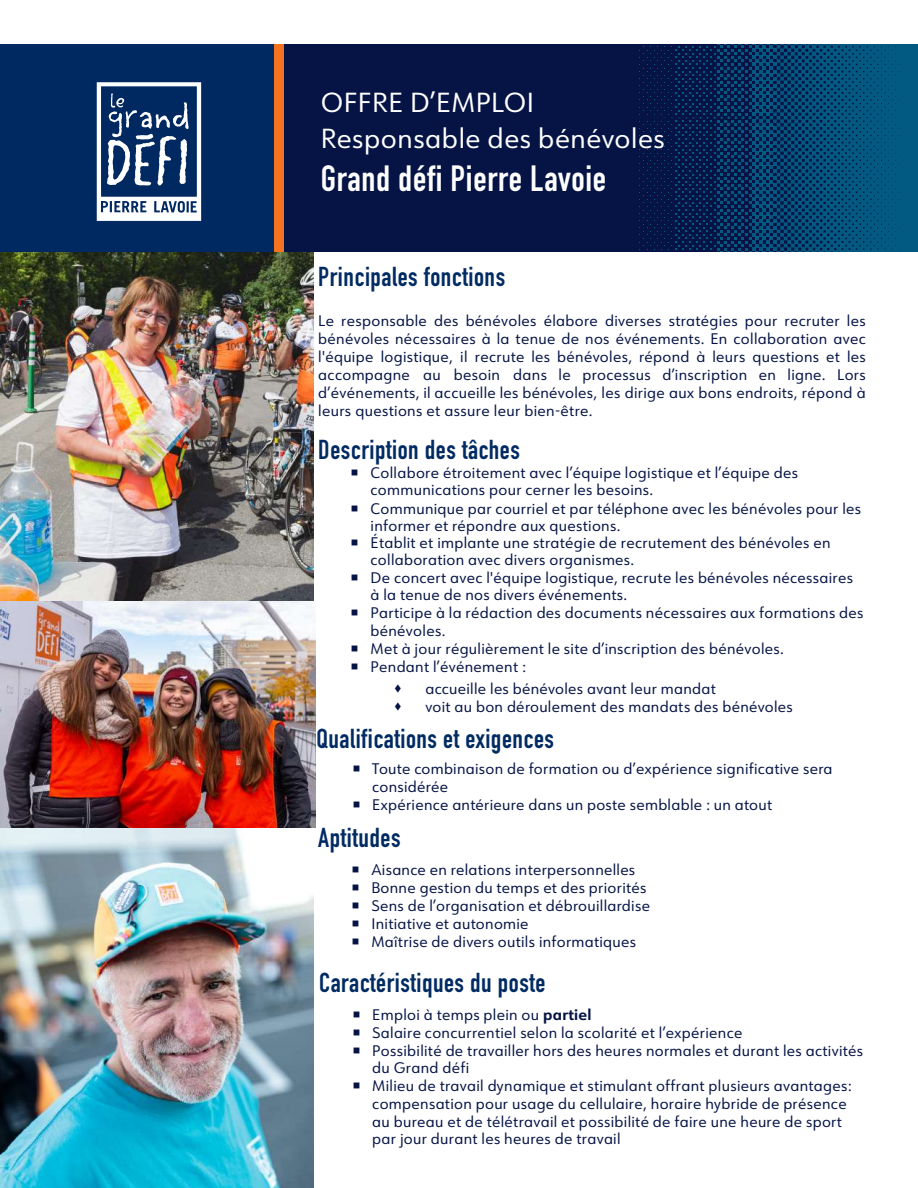
<style>
.page{position:relative;width:918px;height:1188px;background:#fff}
.page>*{position:absolute;margin:0;border:0;box-sizing:border-box;transform-origin:0 0}
.t1{font:700 36px "DIN Condensed";letter-spacing:.02em;color:#fff}
.t2{font:700 27px "DIN Condensed";letter-spacing:.02em;color:#002b62}
.t3{font:700 27px "DIN Condensed";letter-spacing:.02em;color:#002b62}
.t4{font:27px/36px "URW Form";letter-spacing:.02em;color:#fff}
.t5{font:15px/18px "URW Form";letter-spacing:.02em;color:#051445}
.s1{font-weight:700}
</style>
<div class="page">
<img style="left:1px;top:252px;width:312px;height:350px">
<div style="left:0;top:44px;width:421px;height:208px;background:#002861"></div>
<svg style="left:97px;top:82px;width:104px;height:139px"></svg>
<div style="left:274px;top:44px;width:644px;height:208px;background:#051445"></div>
<svg style="left:643px;top:44px;width:275px;height:208px"></svg>
<div style="left:274px;top:44px;width:9px;height:208px;background:#f47321"></div>
<img style="left:1px;top:829px;width:312px;height:359px">
<img style="left:1px;top:602px;width:314px;height:226px">
<h2 class="t4" style="left:321px;top:83px;width:346px">OFFRE D’EMPLOI<br>Responsable des bénévoles</h2>
<h1 class="t1" style="left:321px;top:154px;width:287px">Grand défi Pierre Lavoie</h1>
<h2 class="t3" style="left:318px;top:259px;width:188px">Principales fonctions</h2>
<p class="t5" style="left:318px;top:311px;width:549px;text-align:justify">Le responsable des bénévoles élabore diverses stratégies pour recruter les bénévoles nécessaires à la tenue de nos événements. En collaboration avec l'équipe logistique, il recrute les bénévoles, répond à leurs questions et les accompagne au besoin dans le processus d’inscription en ligne. Lors d’événements, il accueille les bénévoles, les dirige aux bons endroits, répond à leurs questions et assure leur bien-être.</p>
<h2 class="t3" style="left:318px;top:432px;width:203px">Description des tâches</h2>
<p class="t5" style="left:371px;top:464px;width:429px;line-height:16.8px">Collabore étroitement avec l’équipe logistique et l’équipe des communications pour cerner les besoins.</p>
<p class="t5" style="left:371px;top:499px;width:492px;line-height:17.2px">Communique par courriel et par téléphone avec les bénévoles pour les informer et répondre aux questions.<br>Établit et implante une stratégie de recrutement des bénévoles en collaboration avec divers organismes.<br>De concert avec l'équipe logistique, recrute les bénévoles nécessaires à la tenue de nos divers événements.</p>
<p class="t5" style="left:371px;top:604px;width:495px">Participe à la rédaction des documents nécessaires aux formations des bénévoles.<br>Met à jour régulièrement le site d’inscription des bénévoles.<br>Pendant l’événement :</p>
<p class="t5" style="left:425px;top:680px;width:369px">accueille les bénévoles avant leur mandat<br>voit au bon déroulement des mandats des bénévoles</p>
<h2 class="t2" style="left:317px;top:720px;width:239px">Qualifications et exigences</h2>
<p class="t5" style="left:372px;top:759px;width:462px">Toute combinaison de formation ou d’expérience significative sera considérée<br>Expérience antérieure dans un poste semblable : un atout</p>
<p class="t5" style="left:371px;top:860px;width:280px">Aisance en relations interpersonnelles Bonne gestion du temps et des priorités Sens de l’organisation et débrouillardise Initiative et autonomie<br>Maîtrise de divers outils informatiques</p>
<h2 class="t2" style="left:319px;top:964px;width:228px">Caractéristiques du poste</h2>
<p class="t5" style="left:372px;top:1006px;width:493px">Emploi à temps plein ou <span class="s1">partiel<br></span>Salaire concurrentiel selon la scolarité et l’expérience<br>Possibilité de travailler hors des heures normales et durant les activités du Grand défi<br>Milieu de travail dynamique et stimulant offrant plusieurs avantages: compensation pour usage du cellulaire, horaire hybride de présence au bureau et de télétravail et possibilité de faire une heure de sport par jour durant les heures de travail</p>
</div>
